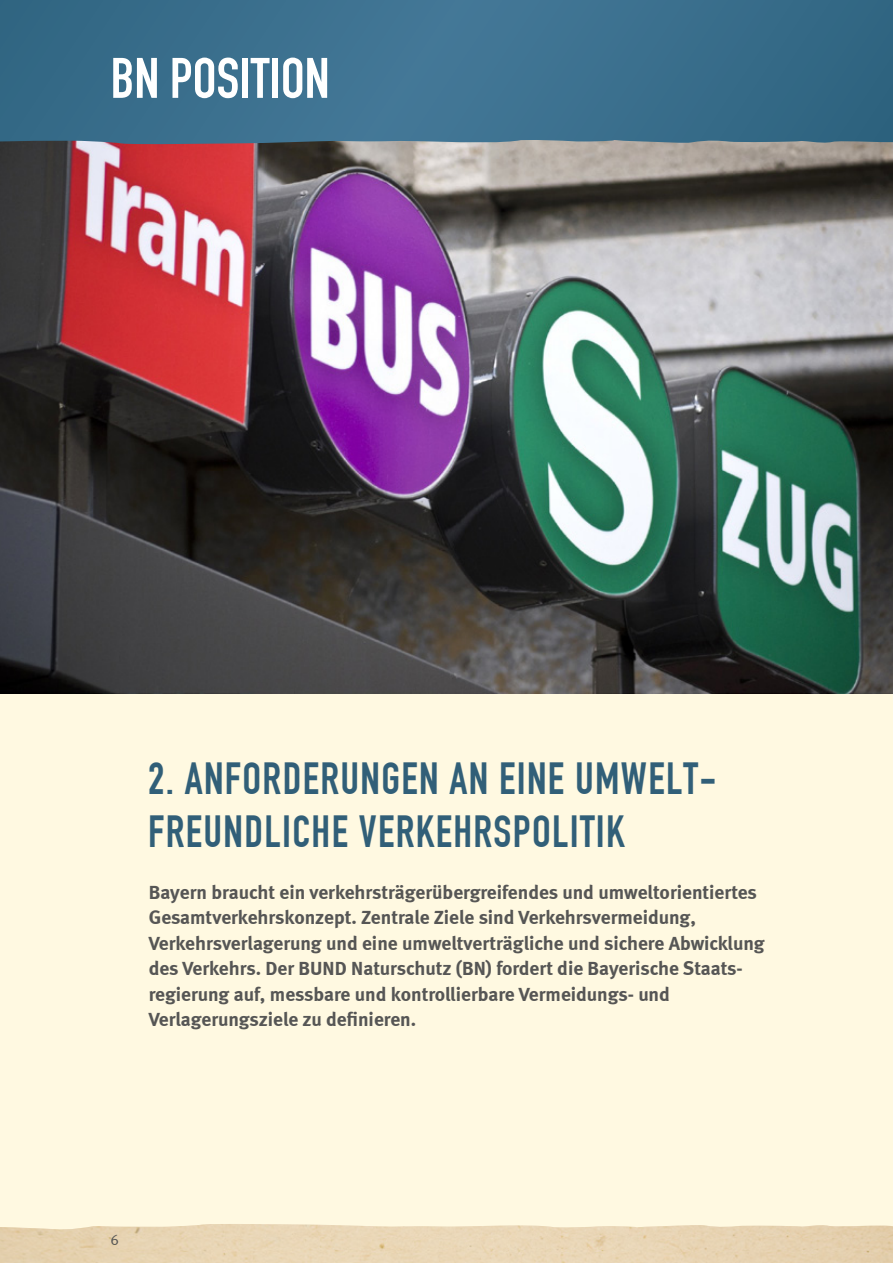
<style>
.page{position:relative;width:893px;height:1263px;background:#fff9e1}
.page>*{position:absolute;margin:0;border:0;box-sizing:border-box;transform-origin:0 0}
.t1{font:56.1px "DIN Engschrift";color:#fff}
.t2{font:44.1px/52.8px "DIN Engschrift";letter-spacing:.03em;color:#315f78}
.t3{font:19.5px/25.5px "Meta Bold LF";color:#565655}
.t4{font:15px "Meta Normal LF";color:#565655}
</style>
<div class="page">
<img style="left:0;top:145px;width:893px;height:548px">
<img style="left:0;top:1224px;width:893px;height:39px">
<svg style="left:0;top:0;width:893px;height:145px;background:#3c6f8c"></svg>
<h1 class="t1" style="left:111px;top:45px;width:221px">BN POSITION</h1>
<h2 class="t2" style="left:148px;top:752px;width:570px">2. ANFORDERUNGEN AN EINE UMWELT-<br>FREUNDLICHE VERKEHRSPOLITIK</h2>
<p class="t3" style="left:149px;top:879px;width:617px">Bayern braucht ein verkehrsträgerübergreifendes und umweltorientiertes Gesamtverkehrskonzept. Zentrale Ziele sind Verkehrsvermeidung, Verkehrsverlagerung und eine umweltverträgliche und sichere Abwicklung des Verkehrs. Der BUND Naturschutz (BN) fordert die Bayerische Staats&shy;regierung auf, messbare und kontrollierbare Vermeidungs- und Verlagerungsziele zu definieren.</p>
<p class="t4" style="left:111px;top:1231px;width:10px">6</p>
</div>
